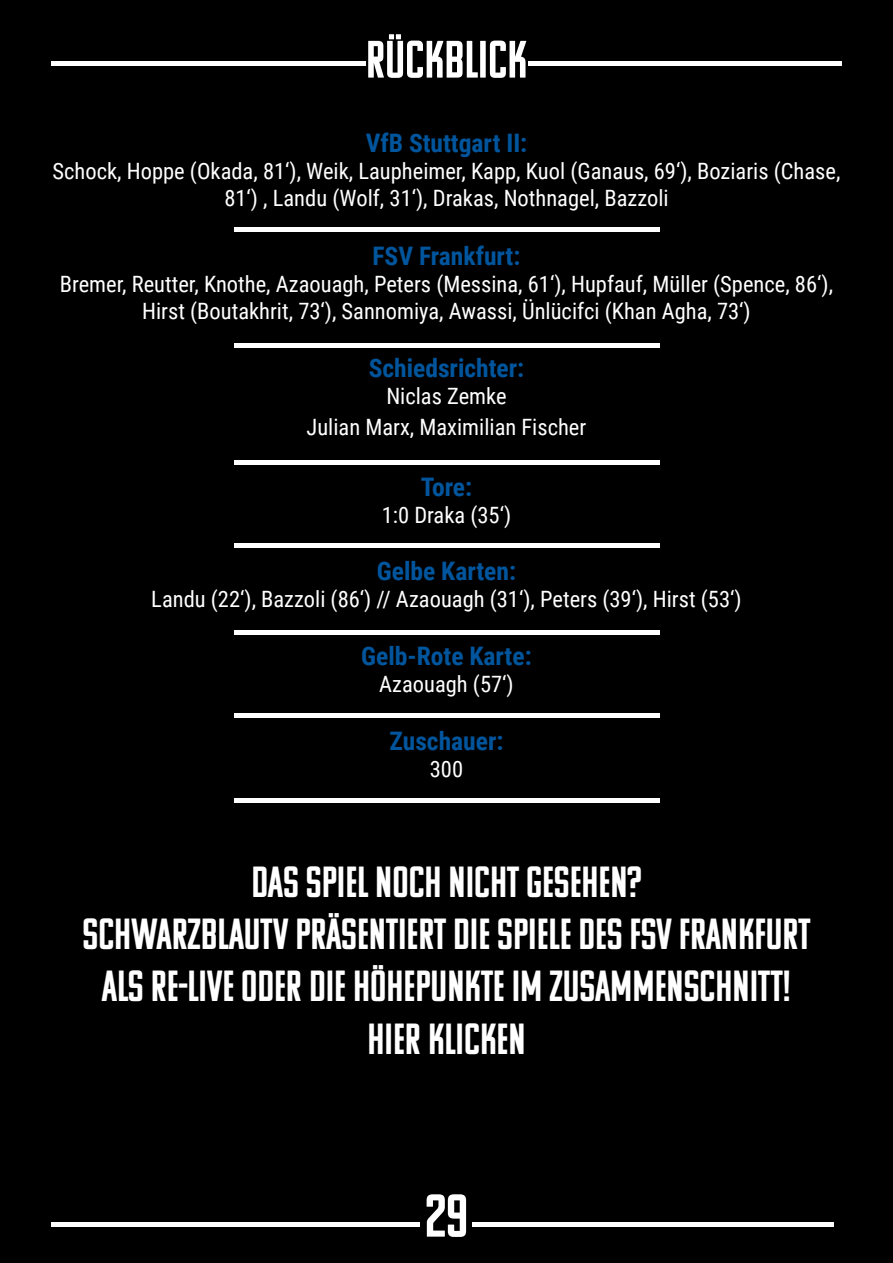
<style>
.page{position:relative;width:893px;height:1263px;background:#fff}
.page>*{position:absolute;margin:0;border:0;box-sizing:border-box;transform-origin:0 0}
.t1{font:60px "Komu A";color:#fff}
.t2{font:52.5px "Komu A";color:#fff}
.t3{font:43.5px/52.2px "Komu A";color:#fff;text-align:center}
.t4{font:700 25.5px "Roboto Condensed";color:#00559d}
.t5{font:22.5px/27px "Roboto Condensed";color:#fff;text-align:center}
</style>
<div class="page">
<div style="left:0;top:0;width:893px;height:106px;background:#000"></div>
<hr style="left:51px;top:61px;width:791px;height:4px;background:#fff">
<div style="left:0;top:1178px;width:893px;height:85px;background:#000"></div>
<hr style="left:51px;top:1222px;width:782px;height:4px;background:#fff">
<div style="left:421px;top:1191px;width:51px;height:55px;background:#000"></div>
<div style="left:0;top:104px;width:893px;height:1080px;background:#000"></div>
<div style="left:366px;top:38px;width:161px;height:40px;background:#000"></div>
<hr style="left:234px;top:630px;width:425px;height:4px;background:#fff">
<hr style="left:234px;top:543px;width:425px;height:4px;background:#fff">
<hr style="left:234px;top:460px;width:425px;height:4px;background:#fff">
<hr style="left:234px;top:343px;width:425px;height:4px;background:#fff">
<div style="left:234px;top:227px;width:425px;height:5px;background:#fff"></div>
<hr style="left:234px;top:713px;width:425px;height:4px;background:#fff">
<div style="left:234px;top:798px;width:425px;height:5px;background:#fff"></div>
<h2 class="t2" style="left:366px;top:32px;width:163px">RÜCKBLICK</h2>
<p class="t4" style="left:366px;top:125px;width:163px">VfB Stuttgart II:</p>
<p class="t5" style="left:53px;top:157px;width:789px">Schock, Hoppe (Okada, 81‘), Weik, Laupheimer, Kapp, Kuol (Ganaus, 69‘), Boziaris (Chase,<br>81‘) , Landu (Wolf, 31‘), Drakas, Nothnagel, Bazzoli</p>
<p class="t4" style="left:372px;top:238px;width:149px">FSV Frankfurt:</p>
<p class="t5" style="left:60px;top:270px;width:775px">Bremer, Reutter, Knothe, Azaouagh, Peters (Messina, 61‘), Hupfauf, Müller (Spence, 86‘),<br>Hirst (Boutakhrit, 73‘), Sannomiya, Awassi, Ünlücifci (Khan Agha, 73‘)</p>
<p class="t4" style="left:369px;top:350px;width:157px">Schiedsrichter:</p>
<p class="t5" style="left:307px;top:380px;width:281px;line-height:30.6px">Niclas Zemke<br>Julian Marx, Maximilian Fischer</p>
<p class="t4" style="left:421px;top:469px;width:53px">Tore:</p>
<p class="t5" style="left:382px;top:500px;width:131px">1:0 Draka (35‘)</p>
<p class="t4" style="left:377px;top:553px;width:141px">Gelbe Karten:</p>
<p class="t5" style="left:151px;top:585px;width:592px">Landu (22‘), Bazzoli (86‘) // Azaouagh (31‘), Peters (39‘), Hirst (53‘)</p>
<p class="t4" style="left:361px;top:638px;width:172px">Gelb-Rote Karte:</p>
<p class="t5" style="left:379px;top:670px;width:136px">Azaouagh (57‘)</p>
<p class="t4" style="left:390px;top:723px;width:115px">Zuschauer:</p>
<p class="t5" style="left:430px;top:754px;width:35px">300</p>
<h3 class="t3" style="left:83px;top:856px;width:729px">DAS SPIEL NOCH NICHT GESEHEN?<br>SCHWARZBLAUTV PRÄSENTIERT DIE SPIELE DES FSV FRANKFURT ALS RE-LIVE ODER DIE HÖHEPUNKTE IM ZUSAMMENSCHNITT!<br>HIER KLICKEN</h3>
<h1 class="t1" style="left:425px;top:1185px;width:45px">29</h1>
</div>
